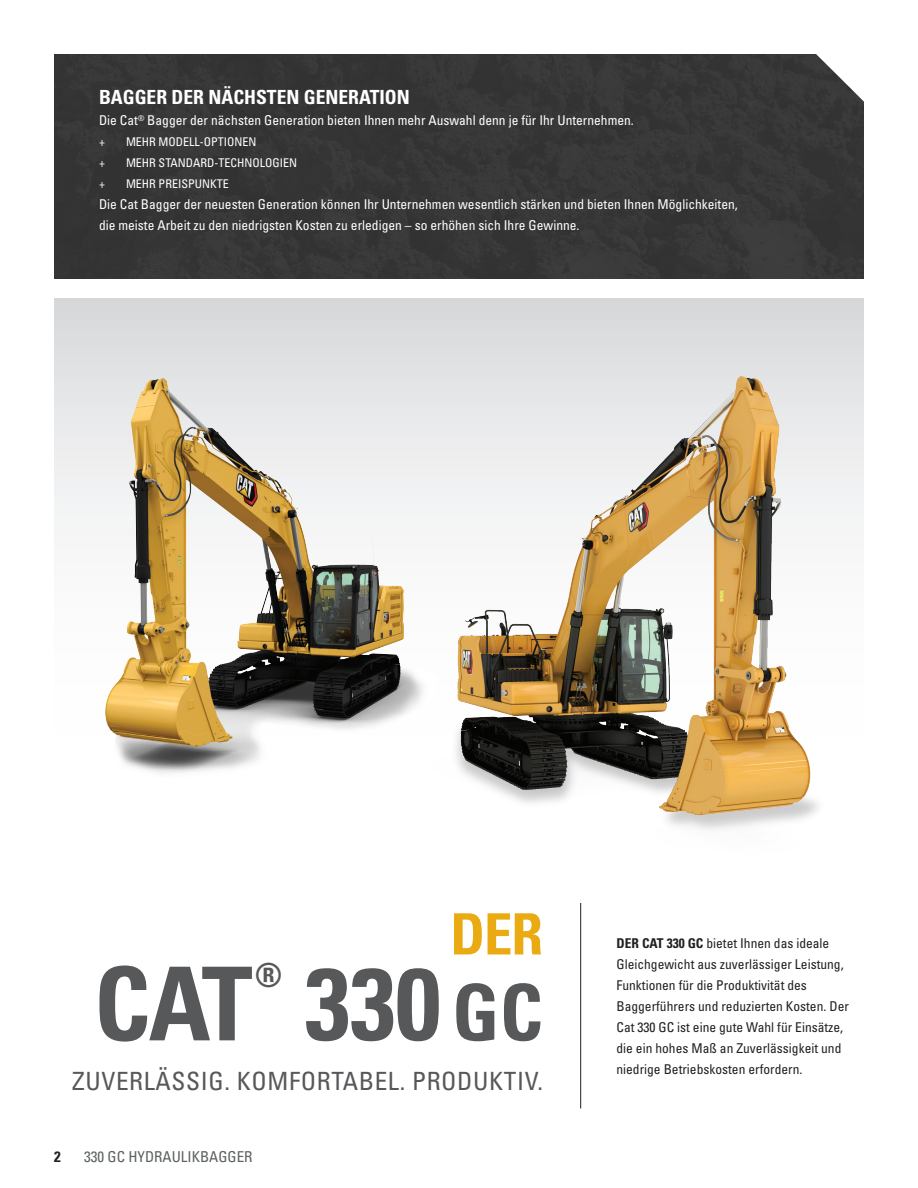
<style>
.page{position:relative;width:918px;height:1188px;background:#fff}
.page>*{position:absolute;margin:0;border:0;box-sizing:border-box;transform-origin:0 0}
.t1{font:700 condensed 102px "Univers LT Std";letter-spacing:-.01em;color:#57585a}
.t2{font:700 condensed 57px "Univers LT Std";color:#eaaa11}
.t3{font:700 condensed 33.3px "Univers LT Std";color:#57585a}
.t4{font:condensed 25.2px "Univers LT Std";letter-spacing:.025em;color:#57585a}
.t5{font:700 condensed 19.5px "Univers LT Std";color:#fff}
.t6{font:condensed 15px "Univers LT Std";color:#5d6163}
.t7{font:700 condensed 15px "Univers LT Std";color:#231f20}
.t8{font:condensed 13.5px/21px "Univers LT Std";color:#fff}
.t9{font:condensed 13.5px/21px "Univers LT Std";color:#231f20}
.t10{font:condensed 12px "Univers LT Std";color:#fff}
.s1{font-size:78px}
.s2{font-weight:700}
</style>
<div class="page">
<div style="left:54px;top:299px;width:810px;height:589px;background:linear-gradient(to bottom,#e1e2e3,#fff)"></div>
<img style="left:297px;top:362px;width:567px;height:526px">
<div style="left:54px;top:54px;width:810px;height:225px;background:#353536"></div>
<img style="left:105px;top:379px;width:337px;height:402px">
<hr style="left:580px;top:903px;width:1px;height:205px;background:#231f20">
<h3 class="t5" style="left:99px;top:85px;width:312px">BAGGER DER NÄCHSTEN GENERATION</h3>
<p class="t8" style="left:99px;top:110px;width:536px">Die Cat<sup>®</sup> Bagger der nächsten Generation bieten Ihnen mehr Auswahl denn je für Ihr Unternehmen.</p>
<p class="t10" style="left:99px;top:134px;width:7px">+</p>
<p class="t10" style="left:126px;top:134px;width:132px">MEHR MODELL-OPTIONEN</p>
<p class="t10" style="left:99px;top:155px;width:7px">+</p>
<p class="t10" style="left:126px;top:155px;width:173px">MEHR STANDARD-TECHNOLOGIEN</p>
<p class="t10" style="left:99px;top:176px;width:7px">+</p>
<p class="t10" style="left:126px;top:176px;width:104px">MEHR PREISPUNKTE</p>
<p class="t8" style="left:99px;top:194px;width:640px">Die Cat Bagger der neuesten Generation können Ihr Unternehmen wesentlich stärken und bieten Ihnen Möglichkeiten, die meiste Arbeit zu den niedrigsten Kosten zu erledigen – so erhöhen sich Ihre Gewinne.</p>
<h2 class="t2" style="left:450px;top:899px;width:94px">DER</h2>
<h1 class="t1" style="left:94px;top:942px;width:160px">CAT</h1>
<h3 class="t3" style="left:255px;top:955px;width:29px">®</h3>
<h1 class="t1" style="left:305px;top:942px;width:240px">330<span class="s1">GC</span></h1>
<h3 class="t4" style="left:72px;top:1065px;width:472px">ZUVERLÄSSIG. KOMFORTABEL. PRODUKTIV.</h3>
<p class="t7" style="left:54px;top:1147px;width:8px">2</p>
<p class="t6" style="left:84px;top:1147px;width:170px">330 GC HYDRAULIKBAGGER</p>
<p class="t9" style="left:616px;top:932px;width:234px"><span class="s2">DER CAT 330 GC</span> bietet Ihnen das ideale Gleichgewicht aus zuverlässiger Leistung, Funktionen für die Produktivität des Baggerführers und reduzierten Kosten. Der Cat 330 GC ist eine gute Wahl für Einsätze, die ein hohes Maß an Zuverlässigkeit und niedrige Betriebskosten erfordern.</p>
</div>
